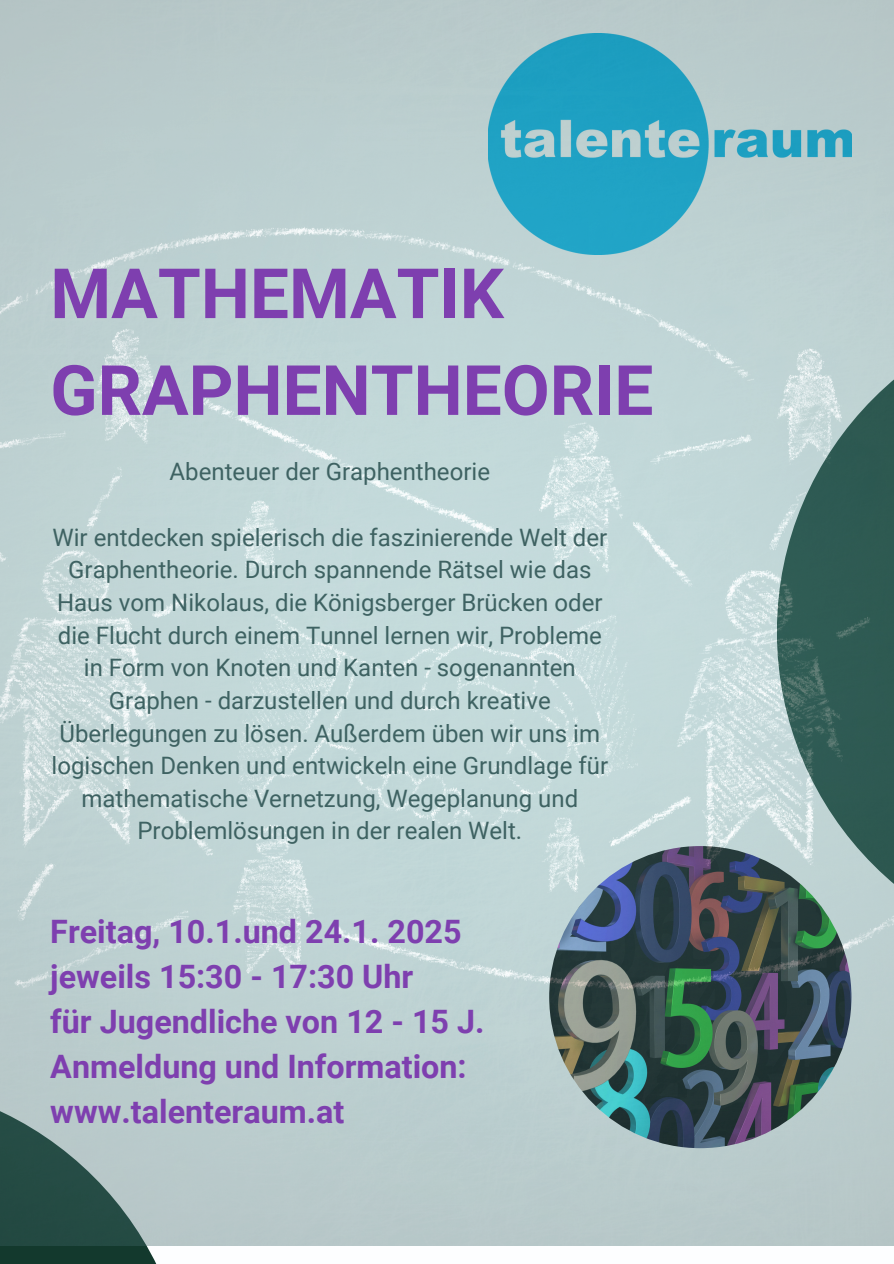
<style>
.page{position:relative;width:894px;height:1264px;background:#fff}
.page>*{position:absolute;margin:0;border:0;box-sizing:border-box;transform-origin:0 0}
.t1{font:700 69.45px/96.8px "Roboto";color:#7e3faf}
.t2{font:700 32.25px/45px "Roboto";color:#7e3faf}
.t3{font:24px/32.7px "Roboto";color:#3e6262;text-align:center}
</style>
<div class="page">
<svg style="left:0;top:1245px;width:190px;height:18px;fill:#13392d"></svg>
<img style="left:0;top:0;width:893px;height:1245px">
<h1 class="t1" style="left:50px;top:246px;width:604px">MATHEMATIK<br>GRAPHENTHEORIE</h1>
<p class="t3" style="left:170px;top:456px;width:322px">Abenteuer der Graphentheorie</p>
<p class="t3" style="left:52px;top:521px;width:558px">Wir entdecken spielerisch die faszinierende Welt der Graphentheorie. Durch spannende Rätsel wie das Haus vom Nikolaus, die Königsberger Brücken oder die Flucht durch einem Tunnel lernen wir, Probleme in Form von Knoten und Kanten - sogenannten Graphen - darzustellen und durch kreative Überlegungen zu lösen. Außerdem üben wir uns im logischen Denken und entwickeln eine Grundlage für mathematische Vernetzung, Wegeplanung und Problemlösungen in der realen Welt.</p>
<p class="t2" style="left:50px;top:909px;width:435px">Freitag, 10.1.und 24.1. 2025 jeweils 15:30 - 17:30 Uhr<br>für Jugendliche von 12 - 15 J.<br>Anmeldung und Information: www.talenteraum.at</p>
</div>
